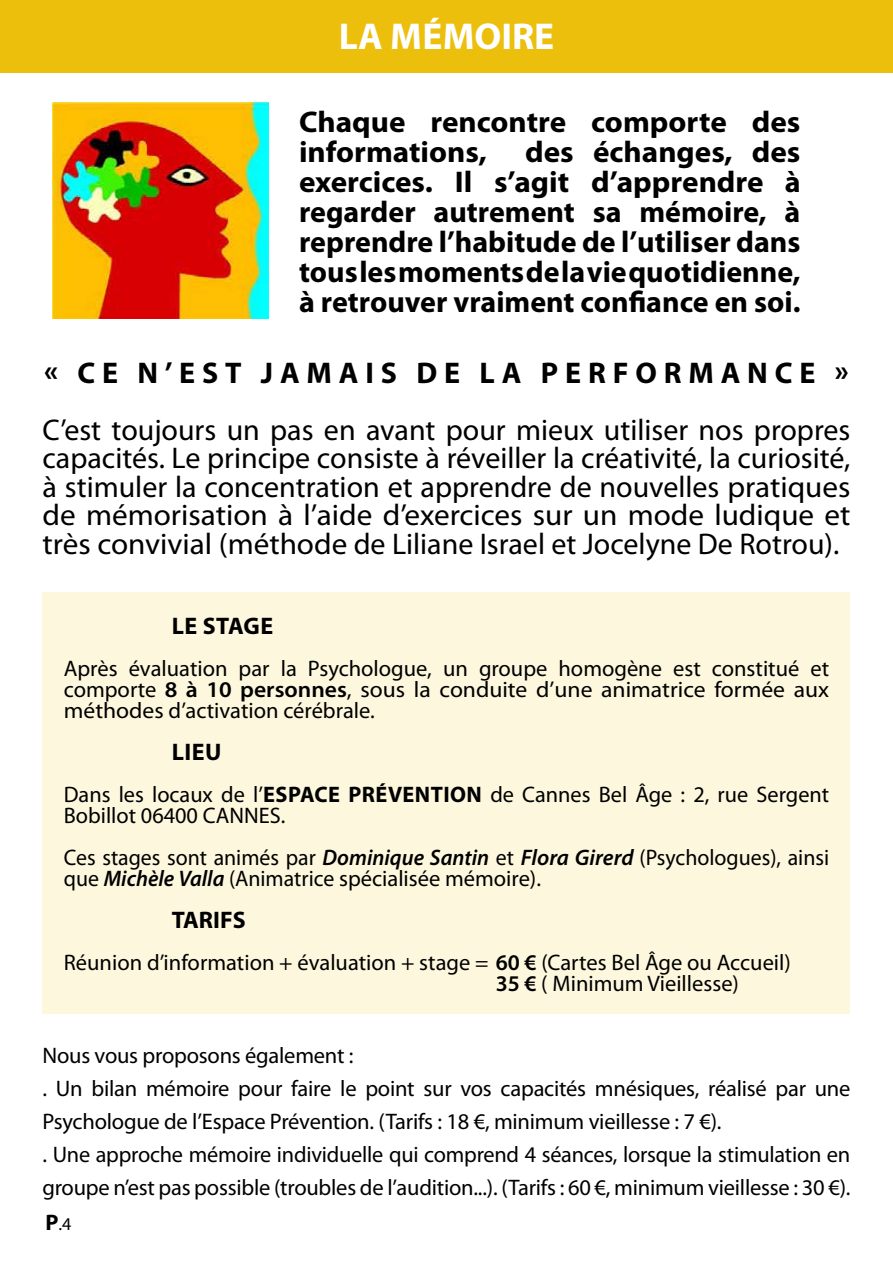
<style>
.page{position:relative;width:893px;height:1263px;background:#fff}
.page>*{position:absolute;margin:0;border:0;box-sizing:border-box;transform-origin:0 0}
.t1{font:700 37.5px "Myriad Pro";color:#fff}
.t2{font:30px/28.5px "Myriad Pro";color:#000;text-align:justify}
.t3{font:700 30px/30px "Myriad Pro";color:#000;scale:1.04 1}
.t4{font:700 30px "Myriad Pro";letter-spacing:.23em;color:#000}
.t5{font:700 24px "Myriad Pro";color:#000}
.t6{font:22.5px/21px "Myriad Pro";letter-spacing:-.01em;color:#000}
.t7{font:18px "Myriad Pro";color:#000}
.s1{font-weight:600}
.s2{font-weight:700}
.s3{font-weight:600;font-style:italic}
.s4{font-weight:700;font-size:22.5px}
</style>
<div class="page">
<div style="left:0;top:0;width:893px;height:72px;background:#ebbf0b"></div>
<img style="left:52px;top:102px;width:217px;height:217px">
<div style="left:43px;top:592px;width:807px;height:421px;background:#fcf7dd"></div>
<h1 class="t1" style="left:339px;top:12px;width:217px">LA MÉMOIRE</h1>
<h2 class="t3" style="left:299px;top:106px;width:484px">Chaque rencontre comporte des informations,</h2>
<h2 class="t3" style="left:299px;top:136px;width:484px;text-align:justify;text-indent:226px">des échanges, des exercices. Il s’agit d’apprendre à regarder autrement sa mémoire, à reprendre l’habitude de l’utiliser dans tous les moments de la vie quotidienne, à retrouver vraiment confiance en soi.</h2>
<h2 class="t4" style="left:44px;top:353px;width:806px">« CE N’EST JAMAIS DE LA PERFORMANCE »</h2>
<p class="t2" style="left:43px;top:415px;width:809px">C’est toujours un pas en avant pour mieux utiliser nos propres capacités. Le principe consiste à réveiller la créativité, la curiosité, à stimuler la concentration et apprendre de nouvelles pratiques de mémorisation à l’aide d’exercices sur un mode ludique et très convivial (méthode de Liliane Israel et Jocelyne De Rotrou).</p>
<p class="t5" style="left:172px;top:610px;width:103px">LE STAGE</p>
<p class="t6" style="left:64px;top:658px;width:767px;text-align:justify">Après évaluation par la Psychologue, un groupe homogène est constitué et comporte <span class="s1">8 à 10 personnes</span>, sous la conduite d’une animatrice formée aux méthodes d’activation cérébrale.</p>
<p class="t5" style="left:172px;top:736px;width:51px">LIEU</p>
<p class="t6" style="left:64px;top:784px;width:767px">Dans les locaux de l’<span class="s2">ESPACE PRÉVENTION</span> de Cannes Bel Âge : 2, rue Sergent<br>Bobillot 06400 CANNES.</p>
<p class="t6" style="left:64px;top:847px;width:767px">Ces stages sont animés par <span class="s3">Dominique Santin</span> et <span class="s3">Flora Girerd</span> (Psychologues), ainsi que <span class="s3">Michèle Valla</span> (Animatrice spécialisée mémoire).</p>
<p class="t5" style="left:172px;top:904px;width:75px">TARIFS</p>
<p class="t6" style="left:496px;top:952px;width:297px;text-indent:-432px">Réunion d’information + évaluation + stage = <span class="s1">60 €</span> (Cartes Bel Âge ou Accueil)<br><span class="s1">35 €</span> ( Minimum Vieillesse)</p>
<p class="t6" style="left:43px;top:1038px;width:809px;line-height:33px">Nous vous proposons également :<br>. Un bilan mémoire pour faire le point sur vos capacités mnésiques, réalisé par une Psychologue de l’Espace Prévention. (Tarifs : 18 €, minimum vieillesse : 7 €).<br>. Une approche mémoire individuelle qui comprend 4 séances, lorsque la stimulation en groupe n’est pas possible (troubles de l’audition...). (Tarifs : 60 €, minimum vieillesse : 30 €).</p>
<p class="t7" style="left:45px;top:1213px;width:28px"><span class="s4">P</span>.4</p>
</div>
